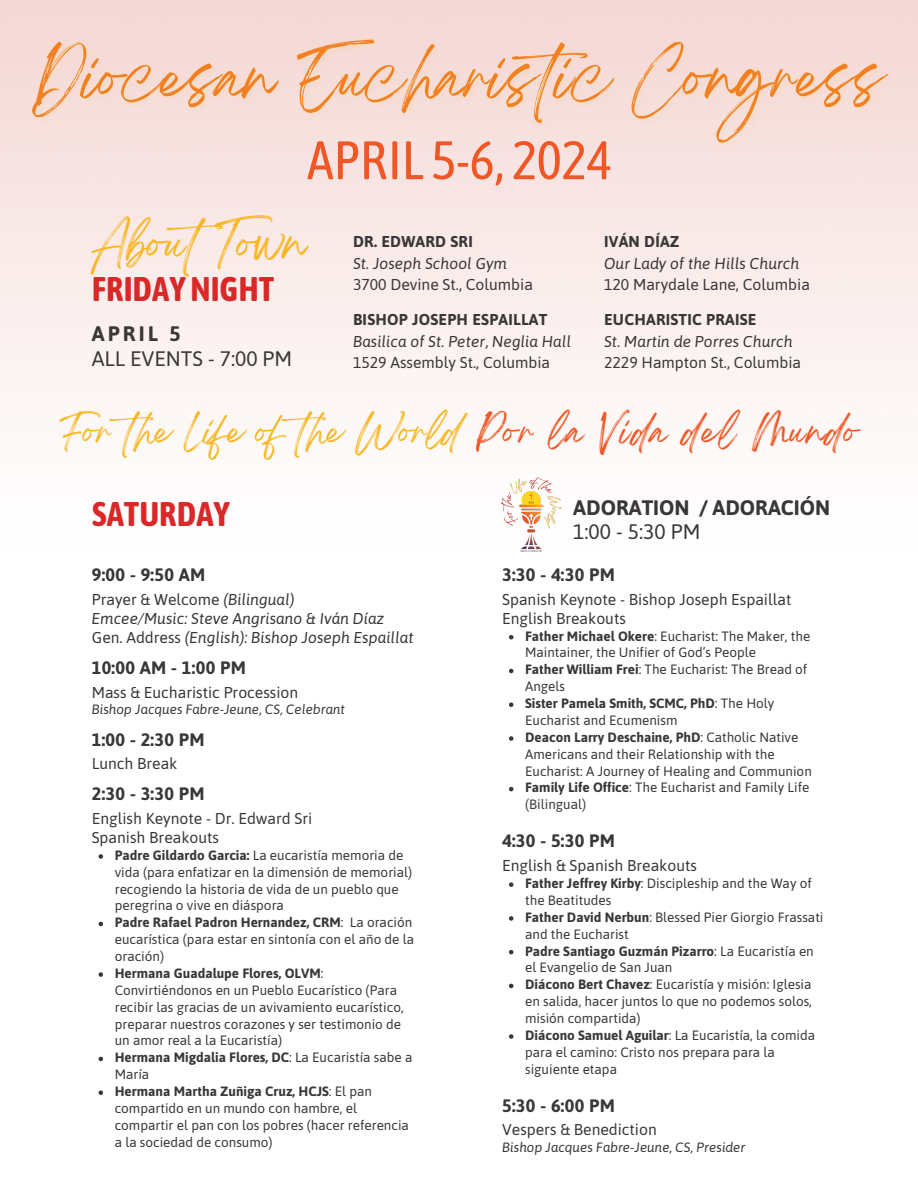
<style>
.page{position:relative;width:918px;height:1188px;background:#fff}
.page>*{position:absolute;margin:0;border:0;box-sizing:border-box;transform-origin:0 0}
.t1{font:54px "Asap Condensed";color:#f05725}
.t2{font:39.75px "Breathing";color:#f8b722}
.t3{font:700 34.05px "Asap Condensed";color:#d92828}
.t4{font:31.5px "Breathing";color:#f8b722}
.t5{font:31.5px "Breathing";letter-spacing:.055em;color:#f05725}
.t6{font:700 21px/24.8px "Asap";color:#393737}
.t7{font:21px/24.8px "Asap";color:#393737}
.t8{font:700 18px "Asap";letter-spacing:.015em;color:#393737}
.t9{font:15.75px "Asap";color:#393737}
.t10{font:italic 15.75px "Asap";color:#393737}
.t11{font:700 15.75px "Asap";letter-spacing:.015em;color:#393737}
.t12{font:13.5px/16.8px "Asap";color:#393737}
.t13{font:italic 13.5px "Asap";color:#393737}
.t14{font:700 13.5px/16.8px "Asap";color:#393737}
.s1{font-weight:700}
.s2{font-style:italic}
.s3{font-style:normal}
.s4{font-weight:400}
</style>
<div class="page">
<svg style="left:99px;top:854px;width:4px;height:5px"></svg>
<svg style="left:99px;top:922px;width:4px;height:4px"></svg>
<svg style="left:99px;top:972px;width:4px;height:5px"></svg>
<svg style="left:99px;top:1057px;width:4px;height:4px"></svg>
<svg style="left:99px;top:1090px;width:4px;height:5px"></svg>
<svg style="left:509px;top:635px;width:4px;height:4px"></svg>
<svg style="left:509px;top:669px;width:4px;height:4px"></svg>
<svg style="left:509px;top:702px;width:4px;height:5px"></svg>
<svg style="left:509px;top:736px;width:4px;height:5px"></svg>
<svg style="left:509px;top:787px;width:4px;height:4px"></svg>
<svg style="left:509px;top:882px;width:4px;height:5px"></svg>
<svg style="left:509px;top:916px;width:4px;height:5px"></svg>
<svg style="left:509px;top:950px;width:4px;height:4px"></svg>
<svg style="left:509px;top:984px;width:4px;height:4px"></svg>
<svg style="left:509px;top:1034px;width:4px;height:5px"></svg>
<img style="left:498px;top:473px;width:65px;height:79px">
<img style="left:23px;top:24px;width:881px;height:134px">
<p class="t1" style="left:307px;top:129px;width:306px">APRIL 5-6, 2024</p>
<p class="t2" style="left:92px;top:231px;width:216px">AboutTown</p>
<h6 class="t3" style="left:92px;top:269px;width:184px">FRIDAYNIGHT</h6>
<h4 class="t7" style="left:92px;top:321px;width:202px"><span class="s1">APRIL 5<br></span>ALL EVENTS - 7:00 PM</h4>
<p class="t11" style="left:353px;top:232px;width:121px">DR. EDWARD SRI</p>
<p class="t10" style="left:353px;top:254px;width:156px">St. Joseph School Gym</p>
<p class="t9" style="left:353px;top:276px;width:181px">3700 Devine St., Columbia</p>
<p class="t11" style="left:353px;top:310px;width:196px">BISHOP JOSEPH ESPAILLAT</p>
<p class="t10" style="left:353px;top:332px;width:220px">Basilica of St. Peter, Neglia Hall</p>
<p class="t9" style="left:353px;top:354px;width:199px">1529 Assembly St., Columbia</p>
<p class="t11" style="left:604px;top:232px;width:77px">IVÁN DÍAZ</p>
<p class="t10" style="left:604px;top:254px;width:197px">Our Lady of the Hills Church</p>
<p class="t9" style="left:604px;top:276px;width:207px">120 Marydale Lane, Columbia</p>
<p class="t11" style="left:604px;top:310px;width:154px">EUCHARISTIC PRAISE</p>
<h5 class="t10" style="left:604px;top:332px;width:190px">St. Martin de Porres Church</h5>
<h5 class="t9" style="left:604px;top:354px;width:198px">2229 Hampton St., Columbia</h5>
<p class="t4" style="left:60px;top:422px;width:402px">For the Life of the World</p>
<p class="t5" style="left:477px;top:422px;width:383px">Por la Vida del Mundo</p>
<p class="t3" style="left:92px;top:494px;width:140px">SATURDAY</p>
<p class="t8" style="left:92px;top:564px;width:115px">9:00 - 9:50 AM</p>
<h1 class="t9" style="left:92px;top:590px;width:204px">Prayer &amp; Welcome <span class="s2">(Bilingual)</span></h1>
<h3 class="t10" style="left:92px;top:609px;width:294px">Emcee/Music: Steve Angrisano &amp; Iván Díaz</h3>
<h4 class="t10" style="left:92px;top:628px;width:324px"><span class="s3">Gen. Address</span> (English): Bishop Joseph Espaillat</h4>
<h6 class="t8" style="left:92px;top:657px;width:156px">10:00 AM - 1:00 PM</h6>
<p class="t9" style="left:92px;top:683px;width:208px">Mass &amp; Eucharistic Procession</p>
<p class="t13" style="left:92px;top:702px;width:255px">Bishop Jacques Fabre-Jeune, CS, Celebrant</p>
<p class="t8" style="left:92px;top:729px;width:114px">1:00 - 2:30 PM</p>
<p class="t9" style="left:92px;top:754px;width:87px">Lunch Break</p>
<p class="t8" style="left:92px;top:783px;width:114px">2:30 - 3:30 PM</p>
<p class="t9" style="left:92px;top:809px;width:222px">English Keynote - Dr. Edward Sri</p>
<p class="t9" style="left:92px;top:828px;width:129px">Spanish Breakouts</p>
<p class="t12" style="left:115px;top:847px;width:299px"><span class="s1">Padre Gildardo Garcia:</span> La eucaristía memoria de vida (para enfatizar en la dimensión de memorial) recogiendo la historia de vida de un pueblo que peregrina o vive en diáspora</p>
<p class="t12" style="left:115px;top:914px;width:301px"><span class="s1">Padre Rafael Padron Hernandez, CRM</span>: La oración eucarística (para estar en sintonía con el año de la oración)</p>
<p class="t12" style="left:115px;top:965px;width:290px"><span class="s1">Hermana Guadalupe Flores, OLVM</span>:<br>Convirtiéndonos en un Pueblo Eucarístico (Para recibir las gracias de un avivamiento eucarístico, preparar nuestros corazones y ser testimonio de un amor real a la Eucaristía)</p>
<p class="t14" style="left:115px;top:1049px;width:299px">Hermana Migdalia Flores, DC<span class="s4">: La Eucaristía sabe a<br>María</span></p>
<p class="t12" style="left:115px;top:1083px;width:296px"><span class="s1">Hermana Martha Zuñiga Cruz, HCJS</span>: El pan compartido en un mundo con hambre, el compartir el pan con los pobres (hacer referencia a la sociedad de consumo)</p>
<p class="t6" style="left:573px;top:495px;width:259px">ADORATION / ADORACIÓN<br><span class="s4">1:00 - 5:30 PM</span></p>
<p class="t8" style="left:502px;top:564px;width:114px">3:30 - 4:30 PM</p>
<p class="t9" style="left:502px;top:590px;width:291px">Spanish Keynote - Bishop Joseph Espaillat</p>
<p class="t9" style="left:502px;top:609px;width:125px">English Breakouts</p>
<p class="t12" style="left:525px;top:627px;width:287px"><span class="s1">Father Michael Okere</span>: Eucharist: The Maker, the<br>Maintainer, the Unifier of God’s People</p>
<p class="t12" style="left:525px;top:661px;width:284px"><span class="s1">Father William Frei</span>: The Eucharist: The Bread of<br>Angels</p>
<p class="t12" style="left:525px;top:695px;width:251px"><span class="s1">Sister Pamela Smith, SCMC, PhD</span>: The Holy<br>Eucharist and Ecumenism</p>
<p class="t12" style="left:525px;top:729px;width:288px"><span class="s1">Deacon Larry Deschaine, PhD</span>: Catholic Native<br>Americans and their Relationship with the<br>Eucharist: A Journey of Healing and Communion</p>
<p class="t12" style="left:525px;top:779px;width:286px"><span class="s1">Family Life Office</span>: The Eucharist and Family Life (Bilingual)</p>
<p class="t8" style="left:502px;top:831px;width:114px">4:30 - 5:30 PM</p>
<p class="t9" style="left:502px;top:856px;width:196px">English &amp; Spanish Breakouts</p>
<p class="t12" style="left:525px;top:875px;width:288px"><span class="s1">Father Jeffrey Kirby</span>: Discipleship and the Way of the Beatitudes</p>
<p class="t12" style="left:525px;top:909px;width:300px"><span class="s1">Father David Nerbun</span>: Blessed Pier Giorgio Frassati and the Eucharist</p>
<p class="t12" style="left:525px;top:942px;width:290px"><span class="s1">Padre Santiago Guzmán Pizarro</span>: La Eucaristía en el Evangelio de San Juan</p>
<p class="t12" style="left:525px;top:976px;width:288px;text-align:justify"><span class="s1">Diácono Bert Chavez</span>: Eucaristía y misión: Iglesia en salida, hacer juntos lo que no podemos solos, misión compartida)</p>
<p class="t12" style="left:525px;top:1027px;width:291px"><span class="s1">Diácono Samuel Aguilar</span>: La Eucaristía, la comida para el camino: Cristo nos prepara para la siguiente etapa</p>
<p class="t8" style="left:502px;top:1095px;width:114px">5:30 - 6:00 PM</p>
<p class="t9" style="left:502px;top:1121px;width:156px">Vespers &amp; Benediction</p>
<p class="t13" style="left:502px;top:1140px;width:245px">Bishop Jacques Fabre-Jeune, CS, Presider</p>
</div>
